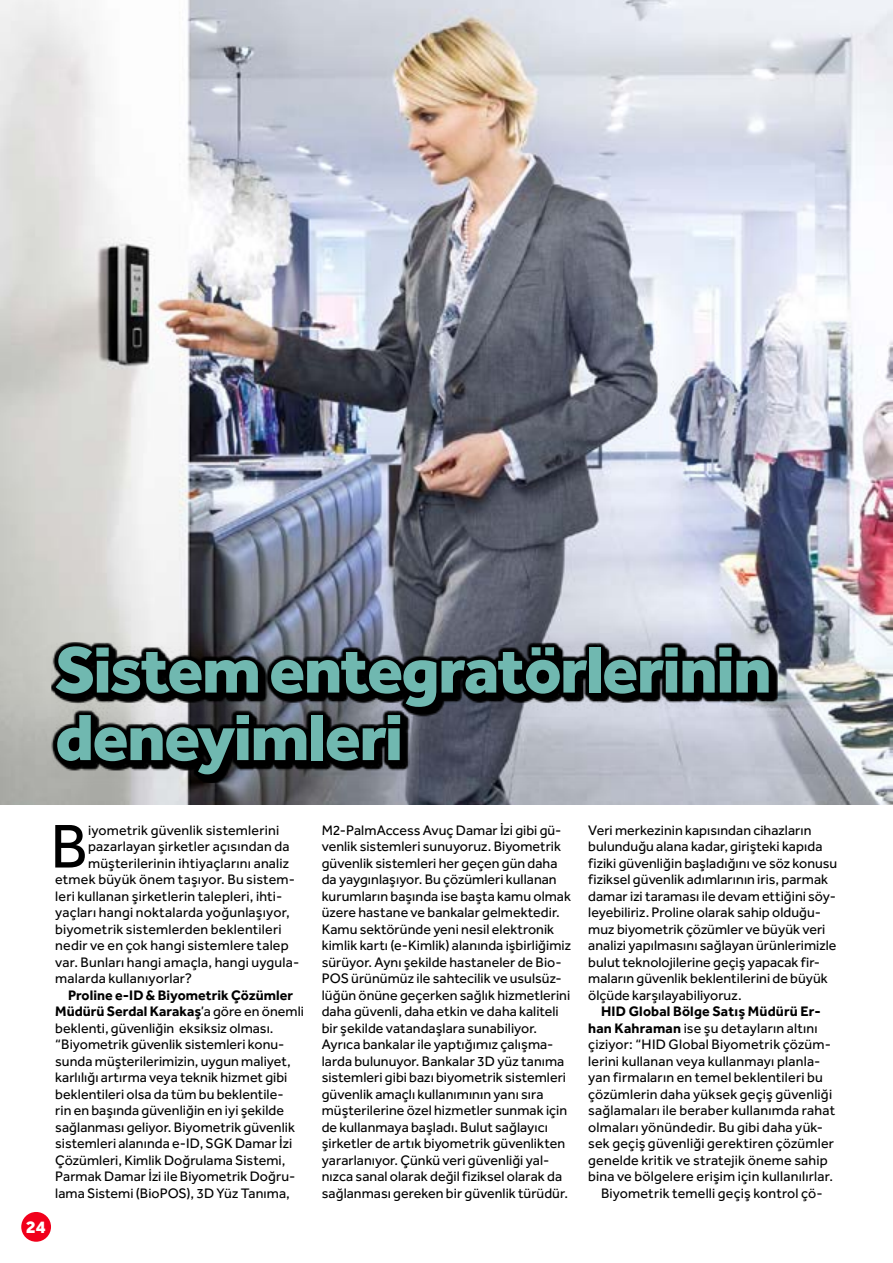
<style>
.page{position:relative;width:893px;height:1263px;background:#fff}
.page>*{position:absolute;margin:0;border:0;box-sizing:border-box;transform-origin:0 0}
.t1{font:800 67.5px/67.5px "Effra";letter-spacing:-.025em;color:#70b8b0}
.t2{font:63.75px "Effra";color:#000}
.t3{font:800 18px "Effra";color:#fff}
.t4{font:14.25px/16.5px "Effra";letter-spacing:.005em;color:#000}
.t5{font:700 14.25px "Effra";letter-spacing:.015em;color:#000}
.s1{font-weight:700}
</style>
<div class="page">
<div style="left:21px;top:1212px;width:30px;height:30px;background:#f1001b;border-radius:50%"></div>
<img style="left:0;top:0;width:880px;height:804px">
<svg style="left:55px;top:646px;width:722px;height:137px;background:#91949c"></svg>
<svg style="left:51px;top:642px;width:722px;height:137px;background:#4a4c51"></svg>
<img style="left:880px;top:0;width:13px;height:804px">
<h1 class="t1" style="left:55px;top:634px;width:718px">Sistem entegratörlerinin deneyimleri</h1>
<p class="t3" style="left:26px;top:1216px;width:21px">24</p>
<h2 class="t2" style="left:50px;top:809px;width:39px">B</h2>
<p class="t4" style="left:88px;top:821px;width:193px">iyometrik güvenlik sistemlerini</p>
<p class="t4" style="left:88px;top:838px;width:203px">pazarlayan şirketler açısından da</p>
<p class="t4" style="left:88px;top:854px;width:203px">müşterilerinin ihtiyaçlarını analiz</p>
<p class="t4" style="left:55px;top:871px;width:241px">etmek büyük önem taşıyor. Bu sistem-</p>
<p class="t4" style="left:55px;top:887px;width:229px">leri kullanan şirketlerin talepleri, ihti-</p>
<p class="t4" style="left:55px;top:904px;width:236px">yaçları hangi noktalarda yoğunlaşıyor,</p>
<p class="t4" style="left:55px;top:920px;width:228px">biyometrik sistemlerden beklentileri</p>
<p class="t4" style="left:55px;top:937px;width:235px">nedir ve en çok hangi sistemlere talep</p>
<p class="t4" style="left:55px;top:953px;width:246px">var. Bunları hangi amaçla, hangi uygula-</p>
<p class="t4" style="left:55px;top:970px;width:138px">malarda kullanıyorlar?</p>
<p class="t4" style="left:55px;top:986px;width:250px;text-indent:13px"><span class="s1">Proline e-ID &amp; Biyometrik Çözümler Müdürü Serdal Karakaş</span>’a göre en önemli beklenti, güvenliğin eksiksiz olması. “Biyometrik güvenlik sistemleri konu&shy;sunda müşterilerimizin, uygun maliyet, karlılığı artırma veya teknik hizmet gibi beklentileri olsa da tüm bu beklentile-<br>rin en başında güvenliğin en iyi şekilde sağlanması geliyor. Biyometrik güvenlik sistemleri alanında e-ID, SGK Damar İzi Çözümleri, Kimlik Doğrulama Sistemi, Parmak Damar İzi ile Biyometrik Doğru&shy;lama Sistemi (BioPOS), 3D Yüz Tanıma,</p>
<p class="t4" style="left:322px;top:821px;width:251px">M2-PalmAccess Avuç Damar İzi gibi gü&shy;venlik sistemleri sunuyoruz. Biyometrik güvenlik sistemleri her geçen gün daha da yaygınlaşıyor. Bu çözümleri kullanan kurumların başında ise başta kamu olmak üzere hastane ve bankalar gelmektedir.<br>Kamu sektöründe yeni nesil elektronik kimlik kartı (e-Kimlik) alanında işbirliğimiz sürüyor. Aynı şekilde hastaneler de Bio-POS ürünümüz ile sahtecilik ve usulsüz&shy;lüğün önüne geçerken sağlık hizmetlerini daha güvenli, daha etkin ve daha kaliteli bir şekilde vatandaşlara sunabiliyor.<br>Ayrıca bankalar ile yaptığımız çalışma&shy;larda bulunuyor. Bankalar 3D yüz tanıma sistemleri gibi bazı biyometrik sistemleri güvenlik amaçlı kullanımının yanı sıra müşterilerine özel hizmetler sunmak için de kullanmaya başladı. Bulut sağlayıcı şirketler de artık biyometrik güvenlikten yararlanıyor. Çünkü veri güvenliği yal&shy;nızca sanal olarak değil fiziksel olarak da sağlanması gereken bir güvenlik türüdür.</p>
<p class="t4" style="left:588px;top:821px;width:251px">Veri merkezinin kapısından cihazların bulunduğu alana kadar, girişteki kapıda fiziki güvenliğin başladığını ve söz konusu fiziksel güvenlik adımlarının iris, parmak damar izi taraması ile devam ettiğini söy&shy;leyebiliriz. Proline olarak sahip olduğu&shy;muz biyometrik çözümler ve büyük veri analizi yapılmasını sağlayan ürünlerimizle bulut teknolojilerine geçiş yapacak fir&shy;maların güvenlik beklentilerini de büyük ölçüde karşılayabiliyoruz.</p>
<p class="t5" style="left:601px;top:1003px;width:221px">HID Global Bölge Satış Müdürü Er-</p>
<p class="t4" style="left:588px;top:1019px;width:231px"><span class="s1">han Kahraman</span> ise şu detayların altını</p>
<p class="t4" style="left:588px;top:1036px;width:244px">çiziyor: “HID Global Biyometrik çözüm-</p>
<p class="t4" style="left:588px;top:1052px;width:234px">lerini kullanan veya kullanmayı planla-</p>
<p class="t4" style="left:588px;top:1069px;width:236px">yan firmaların en temel beklentileri bu</p>
<p class="t4" style="left:588px;top:1085px;width:245px">çözümlerin daha yüksek geçiş güvenliği</p>
<p class="t4" style="left:588px;top:1102px;width:248px">sağlamaları ile beraber kullanımda rahat</p>
<p class="t4" style="left:588px;top:1118px;width:236px">olmaları yönündedir. Bu gibi daha yük-</p>
<p class="t4" style="left:588px;top:1135px;width:247px">sek geçiş güvenliği gerektiren çözümler</p>
<p class="t4" style="left:588px;top:1151px;width:241px">genelde kritik ve stratejik öneme sahip</p>
<p class="t4" style="left:588px;top:1168px;width:246px">bina ve bölgelere erişim için kullanılırlar.</p>
<p class="t4" style="left:601px;top:1184px;width:223px">Biyometrik temelli geçiş kontrol çö-</p>
</div>
